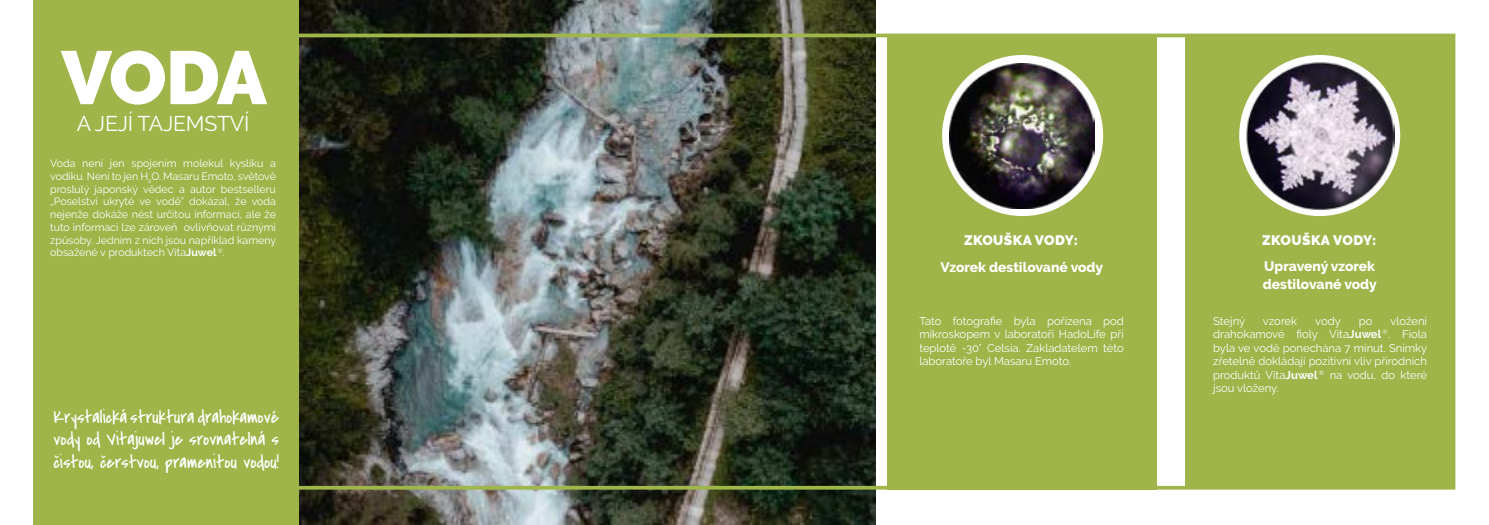
<style>
.page{position:relative;width:1489px;height:525px;background:#fff}
.page>*{position:absolute;margin:0;border:0;box-sizing:border-box;transform-origin:0 0}
.t1{font:900 75px "Raleway";color:#fff}
.t2{font:21.25px "Raleway";letter-spacing:-.01em;color:#fff}
.t3{font:18.75px/22.5px "Covered By Your Grace";color:#fff;text-align:justify}
.t4{font:800 13.75px/17.5px "Raleway";color:#fff}
.t5{font:900 13.75px "Raleway";letter-spacing:.03em;color:#fff}
.t6{font:11.25px/13.5px "Raleway";color:#fff;text-align:justify}
.t7{font:10.62px/12.8px "Raleway";color:#fff;text-align:justify}
.s1{font-weight:700}
</style>
<div class="page">
<img style="left:299px;top:0;width:576px;height:524px">
<img style="left:299px;top:32px;width:1157px;height:459px">
<div style="left:1184px;top:35px;width:270px;height:453px;background:#9fb449"></div>
<div style="left:886px;top:36px;width:270px;height:453px;background:#9fb449"></div>
<div style="left:33px;top:0;width:266px;height:524px;background:#9fb449"></div>
<div style="left:942px;top:55px;width:161px;height:161px;background:#fff;border-radius:50%"></div>
<div style="left:1239px;top:55px;width:160px;height:161px;background:#fff;border-radius:50%"></div>
<img style="left:949px;top:64px;width:145px;height:144px">
<img style="left:1245px;top:62px;width:148px;height:148px">
<h1 class="t1" style="left:61px;top:34px;width:207px">VODA</h1>
<h2 class="t2" style="left:77px;top:111px;width:174px">A JEJÍ TAJEMSTVÍ</h2>
<p class="t7" style="left:50px;top:157px;width:227px">Voda není jen spojením molekul kyslíku a vodíku. Není to jen H<sub>2</sub>O. Masaru Emoto, světově proslulý japonský vědec a autor bestselleru „Poselství ukryté ve vodě” dokázal, že voda nejenže dokáže nést určitou informaci, ale že tuto informaci lze zároveň ovlivňovat různými způsoby. Jedním z nich jsou například kameny obsažené v produktech Vita<span class="s1">Juwel</span> <sup>®</sup>.</p>
<h3 class="t3" style="left:53px;top:405px;width:227px">Krystalická struktura drahokamové vody od Vitajuwel je srovnatelná s čistou, čerstvou, pramenitou vodou!</h3>
<p class="t5" style="left:964px;top:232px;width:115px">ZKOUŠKA VODY:</p>
<p class="t5" style="left:1262px;top:232px;width:115px">ZKOUŠKA VODY:</p>
<p class="t4" style="left:940px;top:258px;width:164px">Vzorek destilované vody</p>
<p class="t4" style="left:1262px;top:257px;width:115px">Upravený vzorek destilované vody</p>
<p class="t6" style="left:919px;top:314px;width:206px">Tato fotografie byla pořízena pod mikroskopem v laboratoři HadoLife při teplotě -30° Celsia. Zakladatelem této laboratoře byl Masaru Emoto.</p>
<p class="t6" style="left:1213px;top:314px;width:34px">Stejný</p>
<p class="t6" style="left:1262px;top:314px;width:36px">vzorek</p>
<p class="t6" style="left:1315px;top:314px;width:27px">vody</p>
<p class="t6" style="left:1358px;top:314px;width:15px">po</p>
<p class="t6" style="left:1213px;top:314px;width:216px;text-indent:177px">vložení drahokamové fioly Vita<span class="s1">Juwel</span> <sup>®</sup>. Fiola byla ve vodě ponechána 7 minut. Snímky zřetelně dokládají pozitivní vliv přírodních produktů Vita<span class="s1">Juwel</span> <sup>®</sup> na vodu, do které jsou vloženy.</p>
</div>
